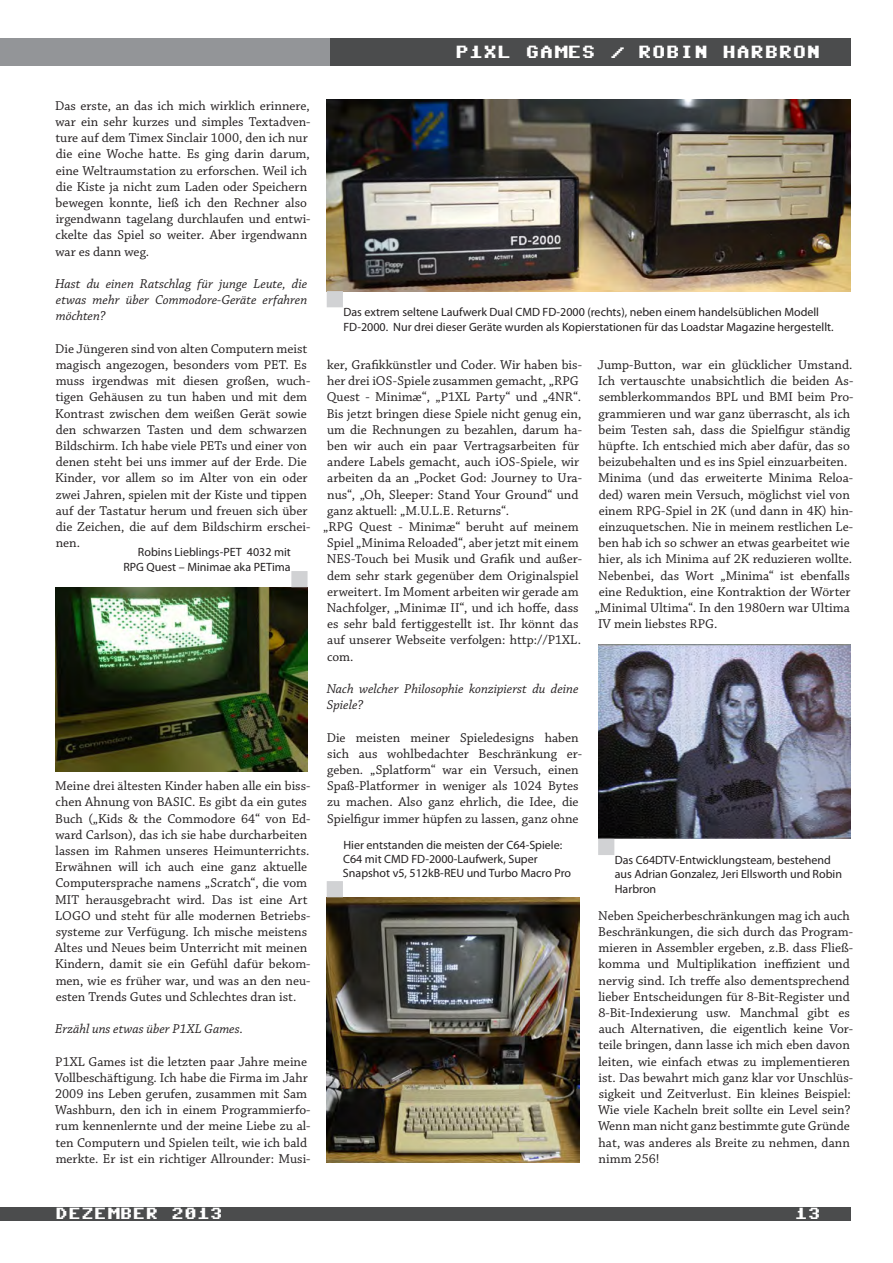
<style>
.page{position:relative;width:893px;height:1263px;background:#fff}
.page>*{position:absolute;margin:0;border:0;box-sizing:border-box;transform-origin:0 0}
.t1{font:18px "Commodore 64";color:#fff}
.t2{font:16.5px "Commodore 64";color:#fff}
.t3{font:13.5px/16.2px "Chaparral Pro";color:#231f20}
.t4{font:italic 13.5px/16.2px "Chaparral Pro";color:#231f20;text-align:justify}
.t5{font:12px/14.4px "Myriad Pro";color:#231f20}
</style>
<div class="page">
<div style="left:0;top:1207px;width:850px;height:13px;background:#4b4c4d"></div>
<div style="left:0;top:38px;width:330px;height:27px;background:#939598"></div>
<div style="left:330px;top:38px;width:520px;height:27px;background:#4b4c4d"></div>
<img style="left:327px;top:100px;width:523px;height:191px">
<div style="left:327px;top:291px;width:16px;height:16px;background:#d1d2d4"></div>
<img style="left:55px;top:587px;width:253px;height:184px">
<div style="left:291px;top:571px;width:17px;height:16px;background:#d1d2d4;border:1px solid #d1d2d4"></div>
<img style="left:327px;top:897px;width:252px;height:266px">
<div style="left:327px;top:881px;width:16px;height:16px;background:#d1d2d4"></div>
<img style="left:598px;top:644px;width:252px;height:194px">
<div style="left:598px;top:839px;width:16px;height:16px;background:#d1d2d4"></div>
<h1 class="t1" style="left:455px;top:44px;width:367px">P1XL GAMES / ROBIN HARBRON</h1>
<p class="t3" style="left:55px;top:98px;width:257px">Das erste, an das ich mich wirklich erinnere, war ein sehr kurzes und simples Textadven&shy;ture auf dem Timex Sinclair 1000, den ich nur die eine Woche hatte. Es ging darin darum, eine Weltraumstation zu erforschen. Weil ich die Kiste ja nicht zum Laden oder Speichern bewegen konnte, ließ ich den Rechner also irgendwann tagelang durchlaufen und entwi&shy;ckelte das Spiel so weiter. Aber irgendwann war es dann weg.</p>
<p class="t4" style="left:55px;top:276px;width:254px">Hast du einen Ratschlag für junge Leute, die etwas mehr über Commodore-Geräte erfahren möchten?</p>
<p class="t3" style="left:55px;top:341px;width:257px">Die Jüngeren sind von alten Computern meist magisch angezogen, besonders vom PET. Es muss irgendwas mit diesen großen, wuch&shy;tigen Gehäusen zu tun haben und mit dem Kontrast zwischen dem weißen Gerät sowie den schwarzen Tasten und dem schwarzen Bildschirm. Ich habe viele PETs und einer von denen steht bei uns immer auf der Erde. Die Kinder, vor allem so im Alter von ein oder zwei Jahren, spielen mit der Kiste und tippen auf der Tastatur herum und freuen sich über die Zeichen, die auf dem Bildschirm erschei&shy;nen.</p>
<p class="t5" style="left:123px;top:545px;width:169px;text-align:right">Robins Lieblings-PET 4032 mit<br>RPG Quest – Minimae aka PETima</p>
<p class="t3" style="left:55px;top:778px;width:257px">Meine drei ältesten Kinder haben alle ein biss&shy;chen Ahnung von BASIC. Es gibt da ein gutes Buch („Kids &amp; the Commodore 64“ von Ed&shy;ward Carlson), das ich sie habe durcharbeiten lassen im Rahmen unseres Heimunterrichts.<br>Erwähnen will ich auch eine ganz aktuelle Computersprache namens „Scratch“, die vom MIT herausgebracht wird. Das ist eine Art LOGO und steht für alle modernen Betriebs&shy;systeme zur Verfügung. Ich mische meistens Altes und Neues beim Unterricht mit meinen Kindern, damit sie ein Gefühl dafür bekom&shy;men, wie es früher war, und was an den neu&shy;esten Trends Gutes und Schlechtes dran ist.</p>
<p class="t4" style="left:55px;top:1021px;width:189px">Erzähl uns etwas über P1XL Games.</p>
<p class="t3" style="left:55px;top:1054px;width:257px">P1XL Games ist die letzten paar Jahre meine Vollbeschäftigung. Ich habe die Firma im Jahr 2009 ins Leben gerufen, zusammen mit Sam Washburn, den ich in einem Programmierfo&shy;rum kennenlernte und der meine Liebe zu al&shy;ten Computern und Spielen teilt, wie ich bald merkte. Er ist ein richtiger Allrounder: Musi-</p>
<p class="t5" style="left:343px;top:305px;width:492px">Das extrem seltene Laufwerk Dual CMD FD-2000 (rechts), neben einem handelsüblichen Modell<br>FD-2000. Nur drei dieser Geräte wurden als Kopierstationen für das Loadstar Magazine hergestellt.</p>
<p class="t3" style="left:323px;top:357px;width:260px">ker, Grafikkünstler und Coder. Wir haben bis&shy;her drei iOS-Spiele zusammen gemacht, „RPG Quest - Minimæ“, „P1XL Party“ und „4NR“.<br>Bis jetzt bringen diese Spiele nicht genug ein, um die Rechnungen zu bezahlen, darum ha&shy;ben wir auch ein paar Vertragsarbeiten für andere Labels gemacht, auch iOS-Spiele, wir arbeiten da an „Pocket God: Journey to Ura&shy;nus“, „Oh, Sleeper: Stand Your Ground“ und ganz aktuell: „M.U.L.E. Returns“.<br>„RPG Quest - Minimæ“ beruht auf meinem Spiel „Minima Reloaded“, aber jetzt mit einem NES-Touch bei Musik und Grafik und außer&shy;dem sehr stark gegenüber dem Originalspiel erweitert. Im Moment arbeiten wir gerade am Nachfolger, „Minimæ II“, und ich hoffe, dass es sehr bald fertiggestellt ist. Ihr könnt das auf unserer Webseite verfolgen: http://P1XL. com.</p>
<p class="t4" style="left:327px;top:681px;width:253px">Nach welcher Philosophie konzipierst du deine<br>Spiele?</p>
<p class="t3" style="left:327px;top:730px;width:257px">Die meisten meiner Spieledesigns haben sich aus wohlbedachter Beschränkung er&shy;geben. „Splatform“ war ein Versuch, einen Spaß-Platformer in weniger als 1024 Bytes zu machen. Also ganz ehrlich, die Idee, die Spielfigur immer hüpfen zu lassen, ganz ohne</p>
<p class="t5" style="left:343px;top:837px;width:230px">Hier entstanden die meisten der C64-Spiele:<br>C64 mit CMD FD-2000-Laufwerk, Super<br>Snapshot v5, 512kB-REU und Turbo Macro Pro</p>
<p class="t3" style="left:597px;top:357px;width:257px">Jump-Button, war ein glücklicher Umstand.</p>
<p class="t3" style="left:598px;top:373px;width:257px">Ich vertauschte unabsichtlich die beiden As-</p>
<p class="t3" style="left:599px;top:390px;width:256px">semblerkommandos BPL und BMI beim Pro-</p>
<p class="t3" style="left:599px;top:406px;width:253px">grammieren und war ganz überrascht, als ich</p>
<p class="t3" style="left:599px;top:422px;width:253px">beim Testen sah, dass die Spielfigur ständig</p>
<p class="t3" style="left:599px;top:438px;width:253px">hüpfte. Ich entschied mich aber dafür, das so</p>
<p class="t3" style="left:599px;top:454px;width:250px">beizubehalten und es ins Spiel einzuarbeiten.</p>
<p class="t3" style="left:598px;top:471px;width:257px">Minima (und das erweiterte Minima Reloa-</p>
<p class="t3" style="left:599px;top:487px;width:253px">ded) waren mein Versuch, möglichst viel von</p>
<p class="t3" style="left:599px;top:503px;width:256px">einem RPG-Spiel in 2K (und dann in 4K) hin-</p>
<p class="t3" style="left:599px;top:519px;width:256px">einzuquetschen. Nie in meinem restlichen Le-</p>
<p class="t3" style="left:599px;top:535px;width:253px">ben hab ich so schwer an etwas gearbeitet wie</p>
<p class="t3" style="left:599px;top:552px;width:255px">hier, als ich Minima auf 2K reduzieren wollte.</p>
<p class="t3" style="left:598px;top:568px;width:253px">Nebenbei, das Wort „Minima“ ist ebenfalls</p>
<p class="t3" style="left:599px;top:584px;width:253px">eine Reduktion, eine Kontraktion der Wörter</p>
<p class="t3" style="left:595px;top:600px;width:257px">„Minimal Ultima“. In den 1980ern war Ultima</p>
<p class="t3" style="left:598px;top:616px;width:121px">IV mein liebstes RPG.</p>
<p class="t5" style="left:615px;top:853px;width:229px">Das C64DTV-Entwicklungsteam, bestehend aus Adrian Gonzalez, Jeri Ellsworth und Robin<br>Harbron</p>
<p class="t3" style="left:598px;top:908px;width:257px">Neben Speicherbeschränkungen mag ich auch Beschränkungen, die sich durch das Program&shy;mieren in Assembler ergeben, z.B. dass Fließ&shy;komma und Multiplikation ineffizient und nervig sind. Ich treffe also dementsprechend lieber Entscheidungen für 8-Bit-Register und 8-Bit-Indexierung usw. Manchmal gibt es auch Alternativen, die eigentlich keine Vor&shy;teile bringen, dann lasse ich mich eben davon leiten, wie einfach etwas zu implementieren ist. Das bewahrt mich ganz klar vor Unschlüs&shy;sigkeit und Zeitverlust. Ein kleines Beispiel:<br>Wie viele Kacheln breit sollte ein Level sein?<br>Wenn man nicht ganz bestimmte gute Gründe hat, was anderes als Breite zu nehmen, dann nimm 256!</p>
<p class="t2" style="left:55px;top:1206px;width:169px">DEZEMBER 2013</p>
<p class="t2" style="left:795px;top:1206px;width:27px">13</p>
</div>
